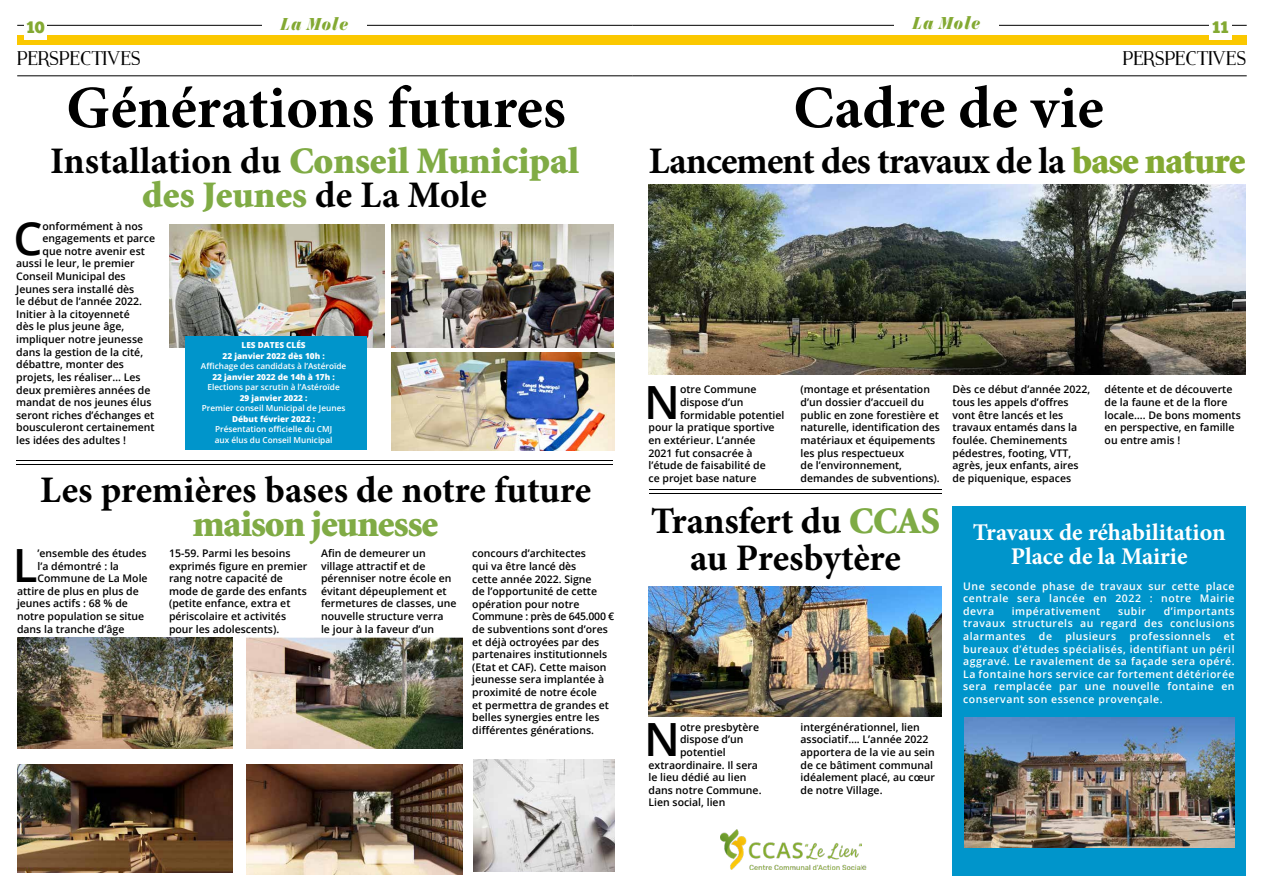
<style>
.page{position:relative;width:1263px;height:893px;background:#fff}
.page>*{position:absolute;margin:0;border:0;box-sizing:border-box;transform-origin:0 0}
.t1{font:700 60px "Minion Pro";color:#000}
.t2{font:600 45.83px "Open Sans";color:#000}
.t3{font:700 37.5px/37.5px "Minion Pro";letter-spacing:-.01em;color:#000;text-align:center}
.t4{font:900 37.5px/33.8px "Minion Std";color:#80ab45;text-align:center}
.t5{font:900 37.5px "Minion Std";letter-spacing:-.025em;color:#80ab45}
.t6{font:700 24px/24px "Minion Pro";color:#fff;text-align:center}
.t7{font:20.25px "Modern Serif";color:#000;scale:.9 1}
.t8{font:italic 900 17.25px "Chamberi Display";letter-spacing:.1em;color:#83a932;scale:.9 1}
.t9{font:16.5px "Chunk Five Ex";color:#83a932}
.t10{font:600 10.5px/12.6px "Open Sans";color:#000}
.t11{font:600 10.5px/12.6px "Open Sans";letter-spacing:.05em;color:#fff;text-align:justify}
.t12{font:600 8.25px/10.5px "Open Sans";color:#fff}
.t13{font:800 8.25px/10.5px "Open Sans";color:#fff;text-align:center}
.s1{font-family:"Minion Pro";font-weight:700;color:#000}
.s2{font-family:"Minion Std";font-weight:900;color:#83a932}
.s3{font-family:"Minion Std";font-weight:900;color:#7eab45}
</style>
<div class="page">
<hr style="left:17px;top:25px;width:615px;height:1px;background:#000">
<hr style="left:17px;top:76px;width:615px;height:1px;background:#000">
<div style="left:262px;top:17px;width:104px;height:19px;background:#fff"></div>
<div style="left:17px;top:35px;width:615px;height:9px;background:#fbc800"></div>
<div style="left:24px;top:17px;width:23px;height:23px;background:#fff"></div>
<img style="left:169px;top:224px;width:216px;height:124px">
<img style="left:247px;top:638px;width:215px;height:111px">
<hr style="left:17px;top:465px;width:596px;height:1px;background:#000">
<hr style="left:17px;top:460px;width:596px;height:1px;background:#000">
<img style="left:392px;top:224px;width:222px;height:124px">
<img style="left:392px;top:353px;width:222px;height:97px">
<div style="left:185px;top:336px;width:181px;height:114px;background:#0095cb"></div>
<img style="left:473px;top:760px;width:142px;height:112px">
<img style="left:17px;top:638px;width:216px;height:111px">
<img style="left:17px;top:764px;width:216px;height:109px">
<img style="left:247px;top:764px;width:215px;height:110px">
<hr style="left:632px;top:25px;width:615px;height:1px;background:#000">
<hr style="left:632px;top:76px;width:615px;height:1px;background:#000">
<div style="left:894px;top:16px;width:104px;height:19px;background:#fff"></div>
<div style="left:632px;top:35px;width:614px;height:9px;background:#fbc800"></div>
<div style="left:1209px;top:17px;width:23px;height:23px;background:#fff"></div>
<img style="left:648px;top:184px;width:598px;height:191px">
<hr style="left:649px;top:494px;width:292px;height:1px;background:#000">
<hr style="left:649px;top:489px;width:292px;height:1px;background:#000">
<div style="left:952px;top:507px;width:294px;height:369px;background:#0095cb"></div>
<img style="left:965px;top:718px;width:269px;height:129px">
<img style="left:648px;top:587px;width:293px;height:129px">
<img style="left:720px;top:829px;width:141px;height:40px">
<svg style="left:862px;top:865px;width:4px;height:4px"></svg>
<h3 class="t9" style="left:27px;top:15px;width:20px">10</h3>
<h3 class="t8" style="left:281px;top:11px;width:76px">La Mole</h3>
<h3 class="t7" style="left:17px;top:48px;width:139px">PERSPECTIVES</h3>
<h1 class="t1" style="left:66px;top:66px;width:501px">Générations futures</h1>
<h3 class="t4" style="left:50px;top:145px;width:531px"><span class="s1">Installation du</span> Conseil Municipal des Jeunes <span class="s1">de La Mole</span></h3>
<h2 class="t2" style="left:13px;top:207px;width:31px">C</h2>
<p class="t10" style="left:43px;top:219px;width:102px">onformément à nos</p>
<p class="t10" style="left:43px;top:232px;width:114px">engagements et parce</p>
<p class="t10" style="left:43px;top:245px;width:104px">que notre avenir est</p>
<p class="t10" style="left:16px;top:257px;width:120px">aussi le leur, le premier</p>
<p class="t10" style="left:16px;top:270px;width:111px">Conseil Municipal des</p>
<p class="t10" style="left:16px;top:282px;width:120px">Jeunes sera installé dès</p>
<p class="t10" style="left:16px;top:295px;width:127px">le début de l’année 2022.</p>
<p class="t10" style="left:16px;top:308px;width:115px">Initier à la citoyenneté</p>
<p class="t10" style="left:16px;top:320px;width:109px">dès le plus jeune âge,</p>
<p class="t10" style="left:16px;top:333px;width:129px">impliquer notre jeunesse</p>
<p class="t10" style="left:16px;top:345px;width:128px">dans la gestion de la cité,</p>
<p class="t10" style="left:16px;top:358px;width:109px">débattre, monter des</p>
<p class="t10" style="left:16px;top:371px;width:126px">projets, les réaliser… Les</p>
<p class="t10" style="left:16px;top:383px;width:136px">deux premières années de</p>
<p class="t10" style="left:16px;top:396px;width:137px">mandat de nos jeunes élus</p>
<p class="t10" style="left:16px;top:408px;width:139px">seront riches d’échanges et</p>
<p class="t10" style="left:16px;top:421px;width:140px">bousculeront certainement</p>
<p class="t10" style="left:16px;top:434px;width:111px">les idées des adultes !</p>
<h3 class="t3" style="left:40px;top:471px;width:552px">Les premières bases de notre future</h3>
<h3 class="t5" style="left:193px;top:505px;width:247px">maison jeunesse</h3>
<h2 class="t2" style="left:13px;top:534px;width:26px">L</h2>
<p class="t10" style="left:38px;top:547px;width:111px">’ensemble des études</p>
<p class="t13" style="left:223px;top:339px;width:104px">LES DATES CLÉS<br>22 janvier 2022 dès 10h :</p>
<p class="t12" style="left:201px;top:361px;width:147px">Affichage des candidats à l’Astéroïde</p>
<p class="t13" style="left:212px;top:371px;width:124px">22 janvier 2022 de 14h à 17h :</p>
<p class="t12" style="left:208px;top:382px;width:134px">Elections par scrutin à l’Astéroïde</p>
<p class="t13" style="left:240px;top:392px;width:69px">29 janvier 2022 :</p>
<p class="t12" style="left:202px;top:403px;width:145px">Premier conseil Municipal de Jeunes</p>
<p class="t13" style="left:232px;top:413px;width:85px">Début février 2022 :</p>
<p class="t12" style="left:215px;top:424px;width:119px">Présentation officielle du CMJ aux élus du Conseil Municipal</p>
<p class="t10" style="left:169px;top:547px;width:140px">15-59. Parmi les besoins exprimés figure en premier rang notre capacité de mode de garde des enfants (petite enfance, extra et périscolaire et activités pour les adolescents).</p>
<p class="t10" style="left:321px;top:547px;width:137px">Afin de demeurer un village attractif et de pérenniser notre école en évitant dépeuplement et fermetures de classes, une nouvelle structure verra<br>le jour à la faveur d’un</p>
<p class="t10" style="left:472px;top:547px;width:144px">concours d’architectes<br>qui va être lancé dès<br>cette année 2022. Signe<br>de l’opportunité de cette opération pour notre<br>Commune : près de 645.000 € de subventions sont d’ores et déjà octroyées par des partenaires institutionnels (Etat et CAF). Cette maison jeunesse sera implantée à proximité de notre école<br>et permettra de grandes et belles synergies entre les différentes générations.</p>
<p class="t10" style="left:38px;top:559px;width:83px">l’a démontré : la</p>
<p class="t10" style="left:38px;top:572px;width:112px">Commune de La Mole</p>
<p class="t10" style="left:17px;top:584px;width:123px">attire de plus en plus de</p>
<p class="t10" style="left:17px;top:597px;width:112px">jeunes actifs : 68 % de</p>
<p class="t10" style="left:17px;top:610px;width:129px">notre population se situe</p>
<p class="t10" style="left:17px;top:622px;width:109px">dans la tranche d’âge</p>
<h3 class="t8" style="left:913px;top:10px;width:76px">La Mole</h3>
<h3 class="t9" style="left:1212px;top:15px;width:18px">11</h3>
<h3 class="t7" style="left:1123px;top:48px;width:139px">PERSPECTIVES</h3>
<h1 class="t1" style="left:793px;top:66px;width:312px">Cadre de vie</h1>
<h3 class="t3" style="left:649px;top:142px;width:598px">Lancement des travaux de la <span class="s2">base nature</span></h3>
<p class="t10" style="left:800px;top:383px;width:141px">(montage et présentation d’un dossier d’accueil du public en zone forestière et naturelle, identification des matériaux et équipements les plus respectueux<br>de l’environnement, demandes de subventions).</p>
<p class="t10" style="left:952px;top:383px;width:139px">Dès ce début d’année 2022, tous les appels d’offres vont être lancés et les travaux entamés dans la foulée. Cheminements pédestres, footing, VTT, agrès, jeux enfants, aires de piquenique, espaces</p>
<p class="t10" style="left:1104px;top:383px;width:138px">détente et de découverte de la faune et de la flore locale…. De bons moments en perspective, en famille ou entre amis !</p>
<h3 class="t6" style="left:973px;top:520px;width:255px">Travaux de réhabilitation<br>Place de la Mairie</h3>
<p class="t11" style="left:963px;top:579px;width:273px">Une seconde phase de travaux sur cette place centrale sera lancée en 2022 : notre Mairie devra</p>
<h2 class="t2" style="left:644px;top:371px;width:37px">N</h2>
<p class="t10" style="left:680px;top:383px;width:78px">otre Commune</p>
<p class="t10" style="left:680px;top:396px;width:65px">dispose d’un</p>
<p class="t10" style="left:680px;top:408px;width:106px">formidable potentiel</p>
<p class="t10" style="left:648px;top:421px;width:128px">pour la pratique sportive</p>
<p class="t10" style="left:648px;top:434px;width:109px">en extérieur. L’année</p>
<p class="t10" style="left:648px;top:446px;width:106px">2021 fut consacrée à</p>
<p class="t10" style="left:648px;top:459px;width:119px">l’étude de faisabilité de</p>
<p class="t10" style="left:648px;top:471px;width:109px">ce projet base nature</p>
<h3 class="t3" style="left:651px;top:501px;width:291px">Transfert du <span class="s3">CCAS </span>au Presbytère</h3>
<p class="t11" style="left:1012px;top:604px;width:90px">impérativement</p>
<p class="t11" style="left:1118px;top:604px;width:29px">subir</p>
<p class="t11" style="left:963px;top:604px;width:273px;text-indent:201px">d’importants travaux structurels au regard des conclusions alarmantes</p>
<p class="t11" style="left:1039px;top:630px;width:15px">de</p>
<p class="t11" style="left:1065px;top:630px;width:52px">plusieurs</p>
<p class="t11" style="left:1129px;top:630px;width:83px">professionnels</p>
<p class="t11" style="left:963px;top:630px;width:273px;text-indent:261px">et bureaux d’études spécialisés, identifiant un péril aggravé. Le ravalement de sa façade sera opéré.<br>La fontaine hors service car fortement détériorée sera remplacée par une nouvelle fontaine en conservant son essence provençale.</p>
<h2 class="t2" style="left:644px;top:708px;width:37px">N</h2>
<p class="t10" style="left:680px;top:720px;width:80px">otre presbytère</p>
<p class="t10" style="left:680px;top:733px;width:65px">dispose d’un</p>
<p class="t10" style="left:680px;top:746px;width:47px">potentiel</p>
<p class="t10" style="left:648px;top:758px;width:111px">extraordinaire. Il sera</p>
<p class="t10" style="left:648px;top:771px;width:99px">le lieu dédié au lien</p>
<p class="t10" style="left:648px;top:783px;width:115px">dans notre Commune.</p>
<p class="t10" style="left:648px;top:796px;width:78px">Lien social, lien</p>
<p class="t10" style="left:800px;top:720px;width:136px">intergénérationnel, lien associatif…. L’année 2022 apportera de la vie au sein de ce bâtiment communal idéalement placé, au cœur de notre Village.</p>
</div>
